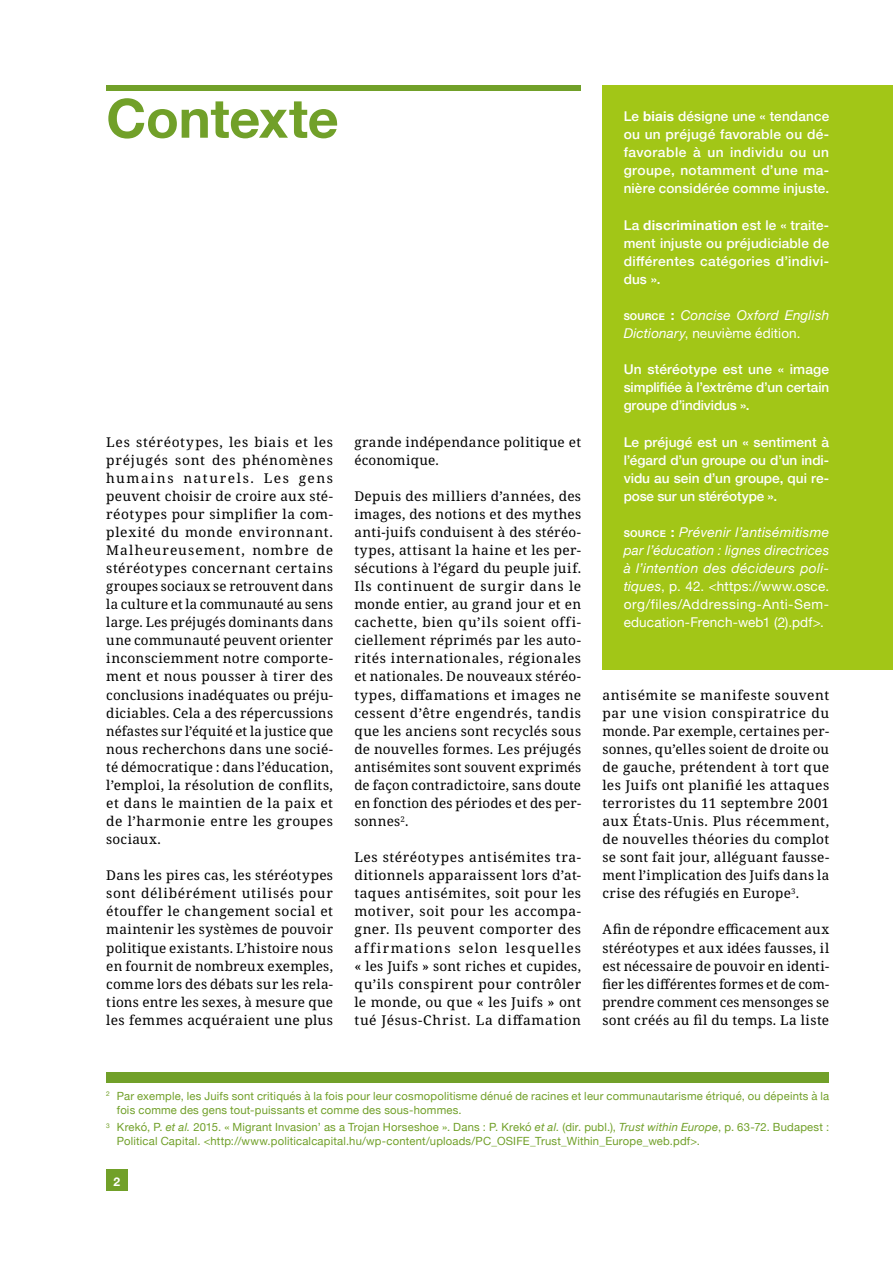
<style>
.page{position:relative;width:893px;height:1263px;background:#fff}
.page>*{position:absolute;margin:0;border:0;box-sizing:border-box;transform-origin:0 0}
.t1{font:700 54px "Helvetica Neue";letter-spacing:-.005em;color:#71a029}
.t2{font:13.5px/18px "Noto Serif";letter-spacing:.02em;color:#000;text-align:justify}
.t3{font:500 13.5px/18px "Helvetica Neue";letter-spacing:.01em;color:#fff;text-align:justify}
.t4{font:italic 13.5px/18px "Helvetica Neue";letter-spacing:.015em;color:#fff}
.t5{font:700 12px "Helvetica Neue";color:#fff}
.t6{font:11.25px/13.5px "Helvetica Neue";letter-spacing:.015em;color:#71a029}
.s1{font-weight:700}
.s2{font-weight:700;font-style:normal;font-size:9.45px}
.s3{font-weight:700;font-style:normal}
.s4{font-style:normal}
.s5{font-style:italic}
</style>
<div class="page">
<div style="left:106px;top:85px;width:475px;height:5px;background:#71a029"></div>
<div style="left:106px;top:1169px;width:22px;height:22px;background:#71a029"></div>
<div style="left:106px;top:1072px;width:723px;height:11px;background:#71a029"></div>
<div style="left:602px;top:85px;width:291px;height:585px;background:#a2c617"></div>
<h1 class="t1" style="left:106px;top:76px;width:234px">Contexte</h1>
<p class="t2" style="left:106px;top:433px;width:228px">Les stéréotypes, les biais et les préjugés sont des phénomènes humains naturels. Les gens peuvent choisir de croire aux sté&shy;réotypes pour simplifier la com&shy;plexité du monde environnant.<br>Malheureusement, nombre de stéréotypes concernant certains groupes sociaux se retrouvent dans la culture et la communauté au sens large. Les préjugés dominants dans une communauté peuvent orienter inconsciemment notre comporte&shy;ment et nous pousser à tirer des conclusions inadéquates ou préju&shy;diciables. Cela a des répercussions néfastes sur l’équité et la justice que nous recherchons dans une socié&shy;té démocratique : dans l’éducation, l’emploi, la résolution de conflits, et dans le maintien de la paix et de l’harmonie entre les groupes sociaux.</p>
<p class="t2" style="left:106px;top:867px;width:228px">Dans les pires cas, les stéréotypes sont délibérément utilisés pour étouffer le changement social et maintenir les systèmes de pouvoir politique existants. L’histoire nous en fournit de nombreux exemples, comme lors des débats sur les rela&shy;tions entre les sexes, à mesure que les femmes acquéraient une plus</p>
<p class="t2" style="left:354px;top:433px;width:228px">grande indépendance politique et économique.</p>
<p class="t2" style="left:354px;top:487px;width:228px">Depuis des milliers d’années, des images, des notions et des mythes anti-juifs conduisent à des stéréo&shy;types, attisant la haine et les per&shy;sécutions à l’égard du peuple juif.<br>Ils continuent de surgir dans le monde entier, au grand jour et en cachette, bien qu’ils soient offi&shy;ciellement réprimés par les auto&shy;rités internationales, régionales et nationales. De nouveaux stéréo&shy;types, diffamations et images ne cessent d’être engendrés, tandis que les anciens sont recyclés sous de nouvelles formes. Les préjugés antisémites sont souvent exprimés de façon contradictoire, sans doute en fonction des périodes et des per&shy;sonnes<sup>2</sup>.</p>
<p class="t2" style="left:354px;top:849px;width:228px">Les stéréotypes antisémites tra&shy;ditionnels apparaissent lors d’at&shy;taques antisémites, soit pour les motiver, soit pour les accompa&shy;gner. Ils peuvent comporter des affirmations selon lesquelles « les Juifs » sont riches et cupides, qu’ils conspirent pour contrôler le monde, ou que « les Juifs » ont tué Jésus-Christ. La diffamation</p>
<p class="t3" style="left:624px;top:106px;width:207px">Le <span class="s1">biais</span> désigne une « tendance ou un préjugé favorable ou dé&shy;favorable à un individu ou un groupe, notamment d’une ma&shy;nière considérée comme injuste.</p>
<p class="t3" style="left:624px;top:215px;width:207px">La <span class="s1">discrimination</span> est le « traite&shy;ment injuste ou préjudiciable de différentes catégories d’indivi&shy;dus ».</p>
<p class="t4" style="left:624px;top:307px;width:207px"><span class="s2">SOURCE</span> <span class="s3">:</span> Concise Oxford English<br>Dictionary<span class="s4">, neuvième édition.</span></p>
<p class="t3" style="left:624px;top:359px;width:207px">Un stéréotype est une « image simplifiée à l’extrême d’un certain groupe d’individus ».</p>
<p class="t3" style="left:624px;top:432px;width:207px">Le préjugé est un « sentiment à l’égard d’un groupe ou d’un indi&shy;vidu au sein d’un groupe, qui re&shy;pose sur un stéréotype ».</p>
<p class="t4" style="left:624px;top:524px;width:207px;text-align:justify"><span class="s2">SOURCE</span> <span class="s3">:</span> Prévenir l’antisémitisme par l’éducation : lignes directrices à l’intention des décideurs poli&shy;tiques<span class="s4">, p. 42. &lt;https://www.osce. org/files/Addressing-Anti-Sem&shy;education-French-web1 (2).pdf&gt;.</span></p>
<p class="t2" style="left:602px;top:686px;width:228px">antisémite se manifeste souvent par une vision conspiratrice du monde. Par exemple, certaines per&shy;sonnes, qu’elles soient de droite ou de gauche, prétendent à tort que les Juifs ont planifié les attaques terroristes du 11 septembre 2001 aux États-Unis. Plus récemment, de nouvelles théories du complot se sont fait jour, alléguant fausse&shy;ment l’implication des Juifs dans la crise des réfugiés en Europe<sup>3</sup>.</p>
<p class="t2" style="left:602px;top:921px;width:228px">Afin de répondre efficacement aux stéréotypes et aux idées fausses, il est nécessaire de pouvoir en identi&shy;fier les différentes formes et de com&shy;prendre comment ces mensonges se sont créés au fil du temps. La liste</p>
<p class="t6" style="left:117px;top:1090px;width:714px;text-indent:-11px"><sup>2</sup> Par exemple, les Juifs sont critiqués à la fois pour leur cosmopolitisme dénué de racines et leur communautarisme étriqué, ou dépeints à la fois comme des gens tout-puissants et comme des sous-hommes.</p>
<p class="t6" style="left:117px;top:1121px;width:714px;text-indent:-11px"><sup>3</sup> Krekó, P. <span class="s5">et al.</span> 2015. « Migrant Invasion’ as a Trojan Horseshoe ». Dans : P. Krekó <span class="s5">et al.</span> (dir. publ.), <span class="s5">Trust within Europe</span>, p. 63-72. Budapest :<br>Political Capital. &lt;http://www.politicalcapital.hu/wp-content/uploads/PC_OSIFE_Trust_Within_Europe_web.pdf&gt;.</p>
<p class="t5" style="left:114px;top:1172px;width:8px">2</p>
</div>
